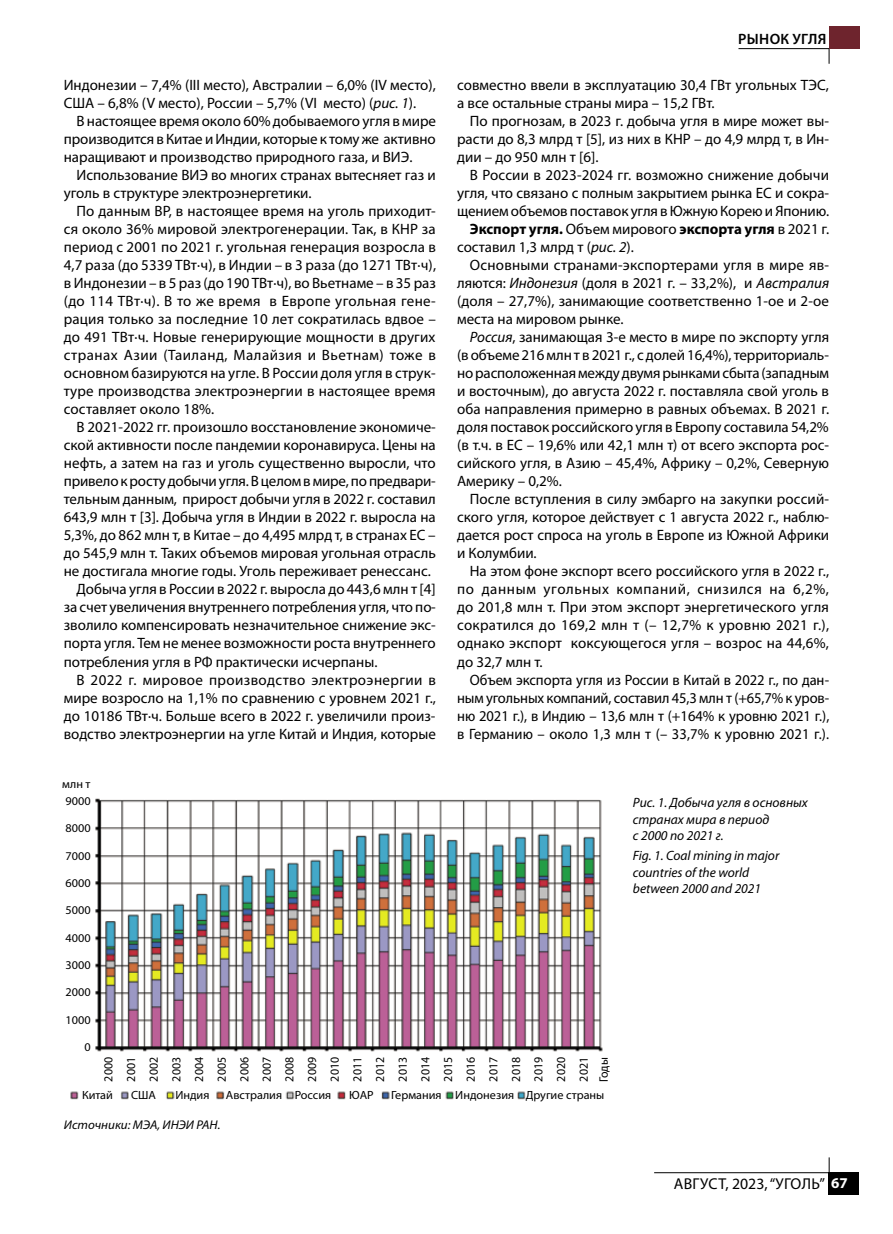
<style>
.page{position:relative;width:893px;height:1234px;background:#fff}
.page>*{position:absolute;margin:0;border:0;box-sizing:border-box;transform-origin:0 0}
.t1{font:15.75px "Myriad Pro";letter-spacing:.02em;color:#000}
.t2{font:15px/18px "Myriad Pro";color:#000}
.t3{font:700 15px "Myriad Pro";color:#000}
.t4{font:15px "Myriad Pro";letter-spacing:.02em;color:#000}
.t5{font:15px "Myriad Pro";letter-spacing:.025em;color:#000}
.t6{font:15px "Myriad Pro";letter-spacing:.04em;color:#000}
.t7{font:600 15px "Myriad Pro";letter-spacing:.02em;color:#000}
.t8{font:italic 13.5px/16.2px "Myriad Pro";color:#000}
.t9{font:italic 12.6px "Myriad Pro";color:#000}
.t10{font:12.3px/22.6px "Myriad Pro";color:#000;text-align:justify}
.t11{font:11.85px/16.6px "Myriad Pro";color:#000}
.s1{font-style:italic}
.s2{font-weight:400}
.s3{font-weight:700;font-size:15px;color:#fff}
</style>
<div class="page">
<img style="left:70px;top:798px;width:533px;height:302px">
<div style="left:829px;top:1171px;width:30px;height:23px;background:#000"></div>
<hr style="left:654px;top:1171px;width:175px;height:1px;background:#000">
<svg style="left:829px;top:1157px;width:1px;height:15px"></svg>
<hr style="left:738px;top:48px;width:91px;height:1px;background:#000">
<svg style="left:829px;top:49px;width:1px;height:15px"></svg>
<div style="left:829px;top:27px;width:31px;height:22px;background:#6e242d"></div>
<p class="t2" style="left:64px;top:76px;width:374px">Индонезии – 7,4% (III место), Австралии – 6,0% (IV место),<br>США – 6,8% (V место), России – 5,7% (VI место) (<span class="s1">рис. 1</span>).</p>
<p class="t2" style="left:64px;top:112px;width:374px;text-align:justify;text-indent:13px">В настоящее время около 60% добываемого угля в мире производится в Китае и Индии, которые к тому же активно наращивают и производство природного газа, и ВИЭ.</p>
<p class="t2" style="left:64px;top:166px;width:374px;text-indent:13px">Использование ВИЭ во многих странах вытесняет газ и уголь в структуре электроэнергетики.</p>
<p class="t2" style="left:64px;top:202px;width:374px;text-align:justify;text-indent:13px">По данным BP, в настоящее время на уголь приходит&shy;ся около 36% мировой электрогенерации. Так, в КНР за период с 2001 по 2021 г. угольная генерация возросла в 4,7 раза (до 5339 ТВт·ч), в Индии – в 3 раза (до 1271 ТВт·ч), в Индонезии – в 5 раз (до 190 ТВт·ч), во Вьетнаме – в 35 раз (до 114 ТВт·ч). В то же время в Европе угольная гене&shy;рация только за последние 10 лет сократилась вдвое – до 491 ТВт·ч. Новые генерирующие мощности в других странах Азии (Таиланд, Малайзия и Вьетнам) тоже в основном базируются на угле. В России доля угля в струк&shy;туре производства электроэнергии в настоящее время составляет около 18%.</p>
<p class="t2" style="left:77px;top:418px;width:361px">В 2021-2022 гг. произошло восстановление экономиче-</p>
<p class="t2" style="left:64px;top:436px;width:374px">ской активности после пандемии коронавируса. Цены на</p>
<p class="t2" style="left:64px;top:454px;width:373px">нефть, а затем на газ и уголь существенно выросли, что</p>
<p class="t2" style="left:64px;top:472px;width:374px">привело к росту добычи угля. В целом в мире, по предвари-</p>
<p class="t2" style="left:64px;top:490px;width:374px">тельным данным, прирост добычи угля в 2022 г. составил</p>
<p class="t2" style="left:64px;top:508px;width:374px">643,9 млн т [3]. Добыча угля в Индии в 2022 г. выросла на</p>
<p class="t2" style="left:64px;top:526px;width:374px">5,3%, до 862 млн т, в Китае – до 4,495 млрд т, в странах ЕС –</p>
<p class="t2" style="left:64px;top:544px;width:374px">до 545,9 млн т. Таких объемов мировая угольная отрасль</p>
<p class="t2" style="left:64px;top:562px;width:369px">не достигала многие годы. Уголь переживает ренессанс.</p>
<p class="t2" style="left:77px;top:580px;width:361px">Добыча угля в России в 2022 г. выросла до 443,6 млн т [4]</p>
<p class="t2" style="left:64px;top:598px;width:374px">за счет увеличения внутреннего потребления угля, что по-</p>
<p class="t2" style="left:64px;top:616px;width:374px">зволило компенсировать незначительное снижение экс-</p>
<p class="t2" style="left:64px;top:634px;width:373px">порта угля. Тем не менее возможности роста внутреннего</p>
<p class="t2" style="left:64px;top:652px;width:315px">потребления угля в РФ практически исчерпаны.</p>
<p class="t5" style="left:77px;top:670px;width:361px">В 2022 г. мировое производство электроэнергии в</p>
<p class="t2" style="left:64px;top:688px;width:374px">мире возросло на 1,1% по сравнению с уровнем 2021 г.,</p>
<p class="t2" style="left:64px;top:706px;width:373px">до 10186 ТВт·ч. Больше всего в 2022 г. увеличили произ-</p>
<p class="t2" style="left:64px;top:724px;width:374px">водство электроэнергии на угле Китай и Индия, которые</p>
<p class="t11" style="left:62px;top:775px;width:30px">млн т<br>9000</p>
<p class="t11" style="left:66px;top:819px;width:27px">8000</p>
<p class="t11" style="left:66px;top:847px;width:27px">7000</p>
<p class="t11" style="left:66px;top:874px;width:27px">6000</p>
<p class="t11" style="left:66px;top:901px;width:27px">5000</p>
<p class="t11" style="left:66px;top:929px;width:27px">4000</p>
<p class="t11" style="left:66px;top:956px;width:27px">3000</p>
<p class="t11" style="left:66px;top:983px;width:27px">2000</p>
<p class="t11" style="left:66px;top:1011px;width:27px">1000</p>
<p class="t11" style="left:84px;top:1038px;width:8px">0</p>
<p class="t7" style="left:738px;top:30px;width:80px">РЫНОК УГЛЯ</p>
<p class="t2" style="left:457px;top:76px;width:373px">совместно ввели в эксплуатацию 30,4 ГВт угольных ТЭС, а все остальные страны мира – 15,2 ГВт.</p>
<p class="t2" style="left:457px;top:112px;width:374px;text-align:justify;text-indent:13px">По прогнозам, в 2023 г. добыча угля в мире может вы&shy;расти до 8,3 млрд т [5], из них в КНР – до 4,9 млрд т, в Ин&shy;дии – до 950 млн т [6].</p>
<p class="t2" style="left:470px;top:166px;width:361px">В России в 2023-2024 гг. возможно снижение добычи</p>
<p class="t2" style="left:457px;top:184px;width:374px">угля, что связано с полным закрытием рынка ЕС и сокра-</p>
<p class="t2" style="left:457px;top:202px;width:374px">щением объемов поставок угля в Южную Корею и Японию.</p>
<p class="t3" style="left:470px;top:219px;width:361px">Экспорт угля. <span class="s2">Объем мирового</span> экспорта угля <span class="s2">в 2021 г.</span></p>
<p class="t2" style="left:457px;top:238px;width:178px">составил 1,3 млрд т (<span class="s1">рис. 2</span>).</p>
<p class="t2" style="left:470px;top:256px;width:361px">Основными странами-экспортерами угля в мире яв-</p>
<p class="t2" style="left:457px;top:274px;width:374px">ляются: <span class="s1">Индонезия</span> (доля в 2021 г. – 33,2%), и <span class="s1">Австралия</span></p>
<p class="t2" style="left:457px;top:292px;width:373px">(доля – 27,7%), занимающие соответственно 1-ое и 2-ое</p>
<p class="t2" style="left:457px;top:310px;width:168px">места на мировом рынке.</p>
<p class="t2" style="left:470px;top:328px;width:361px"><span class="s1">Россия</span>, занимающая 3-е место в мире по экспорту угля</p>
<p class="t2" style="left:457px;top:346px;width:374px">(в объеме 216 млн т в 2021 г., с долей 16,4%), территориаль-</p>
<p class="t2" style="left:457px;top:364px;width:373px">но расположенная между двумя рынками сбыта (западным</p>
<p class="t2" style="left:457px;top:382px;width:373px">и восточным), до августа 2022 г. поставляла свой уголь в</p>
<p class="t2" style="left:457px;top:400px;width:374px">оба направления примерно в равных объемах. В 2021 г.</p>
<p class="t2" style="left:457px;top:418px;width:373px">доля поставок российского угля в Европу составила 54,2%</p>
<p class="t2" style="left:457px;top:436px;width:373px">(в т.ч. в ЕС – 19,6% или 42,1 млн т) от всего экспорта рос-</p>
<p class="t2" style="left:457px;top:454px;width:374px">сийского угля, в Азию – 45,4%, Африку – 0,2%, Северную</p>
<p class="t2" style="left:457px;top:472px;width:106px">Америку – 0,2%.</p>
<p class="t2" style="left:470px;top:490px;width:361px">После вступления в силу эмбарго на закупки россий-</p>
<p class="t2" style="left:457px;top:508px;width:374px">ского угля, которое действует с 1 августа 2022 г., наблю-</p>
<p class="t2" style="left:457px;top:526px;width:374px">дается рост спроса на уголь в Европе из Южной Африки</p>
<p class="t2" style="left:457px;top:544px;width:81px">и Колумбии.</p>
<p class="t2" style="left:470px;top:562px;width:361px">На этом фоне экспорт всего российского угля в 2022 г.,</p>
<p class="t6" style="left:457px;top:580px;width:373px">по данным угольных компаний, снизился на 6,2%,</p>
<p class="t2" style="left:457px;top:598px;width:373px">до 201,8 млн т. При этом экспорт энергетического угля</p>
<p class="t4" style="left:457px;top:616px;width:373px">сократился до 169,2 млн т (– 12,7% к уровню 2021 г.),</p>
<p class="t2" style="left:457px;top:634px;width:373px">однако экспорт коксующегося угля – возрос на 44,6%,</p>
<p class="t2" style="left:457px;top:652px;width:87px">до 32,7 млн т.</p>
<p class="t2" style="left:470px;top:670px;width:361px">Объем экспорта угля из России в Китай в 2022 г., по дан-</p>
<p class="t2" style="left:457px;top:688px;width:374px">ным угольных компаний, составил 45,3 млн т (+65,7% к уров-</p>
<p class="t2" style="left:457px;top:706px;width:374px">ню 2021 г.), в Индию – 13,6 млн т (+164% к уровню 2021 г.),</p>
<p class="t2" style="left:457px;top:724px;width:374px">в Германию – около 1,3 млн т (– 33,7% к уровню 2021 г.).</p>
<p class="t8" style="left:633px;top:794px;width:176px">Рис. 1. Добыча угля в основных странах мира в период<br>с 2000 по 2021 г.</p>
<p class="t8" style="left:633px;top:847px;width:148px">Fig. 1. Coal mining in major countries of the world between 2000 and 2021</p>
<p class="t10" style="left:97px;top:1081px;width:26px;rotate:-90deg">2000<br>2001<br>2002<br>2003<br>2004<br>2005<br>2006<br>2007<br>2008<br>2009<br>2010<br>2011<br>2012<br>2013<br>2014<br>2015<br>2016<br>2017<br>2018<br>2019<br>2020<br>2021</p>
<p class="t10" style="left:592px;top:1081px;width:26px;rotate:-90deg">Годы</p>
<p class="t11" style="left:82px;top:1086px;width:32px">Китай</p>
<p class="t11" style="left:131px;top:1086px;width:26px">США</p>
<p class="t11" style="left:175px;top:1086px;width:36px">Индия</p>
<p class="t11" style="left:226px;top:1086px;width:107px">Австралия Россия</p>
<p class="t11" style="left:349px;top:1086px;width:26px">ЮАР</p>
<p class="t11" style="left:391px;top:1086px;width:215px">Германия Индонезия Другие страны</p>
<p class="t9" style="left:64px;top:1116px;width:158px">Источники: МЭА, ИНЭИ РАН.</p>
<p class="t1" style="left:674px;top:1173px;width:176px">АВГУСТ, 2023, “УГОЛЬ” <span class="s3">67</span></p>
</div>
